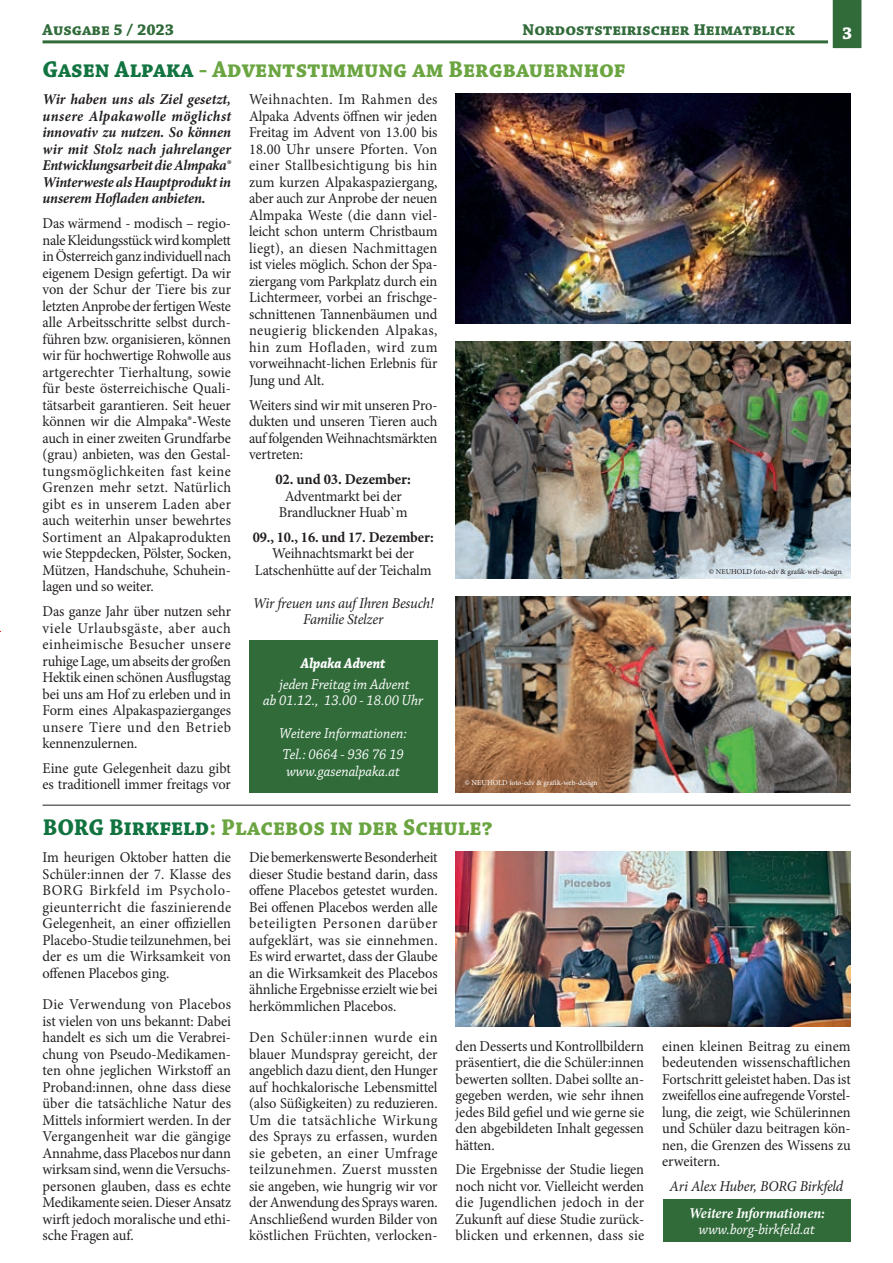
<style>
.page{position:relative;width:893px;height:1263px;background:#fff}
.page>*{position:absolute;margin:0;border:0;box-sizing:border-box;transform-origin:0 0}
.t1{font:700 24px "Chaparral Pro";color:#6ba541;scale:.95 1}
.t2{font:700 18px "Chaparral Pro";color:#fff}
.t3{font:700 16.5px "Chaparral Pro";color:#316b3a}
.t4{font:15px/16.5px "Minion Pro";letter-spacing:-.01em;color:#231f20;text-align:justify;scale:.96 1}
.t5{font:italic 700 15px/16.5px "Minion Pro";letter-spacing:-.015em;color:#231f20;text-align:justify;scale:.96 1}
.t6{font:italic 15px/16.5px "Chaparral Pro";letter-spacing:-.005em;color:#fff;text-align:center;scale:.95 1}
.t7{font:italic 15px/16.5px "Minion Pro";letter-spacing:-.015em;color:#231f20;text-align:center;scale:.96 1}
.t8{font:700 15px "Minion Pro";letter-spacing:-.01em;color:#231f20;scale:.96 1}
.t9{font:italic 700 15px "Minion Pro";letter-spacing:-.005em;color:#fff;scale:.95 1}
.t10{font:15px "Minion Pro Bold Capt";letter-spacing:-.01em;color:#231f20;scale:.96 1}
.t11{font:italic 700 15px "Chaparral Pro";color:#fff;scale:.88 1}
.t12{font:7.5px "Minion Pro";color:#231f20}
.t13{font:7.5px "Minion Pro";color:#fff}
.s1{color:#11733f}
</style>
<div class="page">
<hr style="left:43px;top:40px;width:785px;height:3px;background:#316b3a">
<svg style="left:828px;top:0;width:34px;height:49px;background:#53845b"></svg>
<div style="left:663px;top:1199px;width:187px;height:43px;background:#316b3a"></div>
<div style="left:249px;top:640px;width:188px;height:152px;background:#316b3a"></div>
<img style="left:456px;top:94px;width:395px;height:229px">
<img style="left:456px;top:341px;width:394px;height:237px">
<img style="left:456px;top:596px;width:395px;height:196px">
<hr style="left:43px;top:805px;width:807px;height:1px;background:#231f20">
<img style="left:456px;top:851px;width:395px;height:176px">
<p class="t3" style="left:43px;top:20px;width:133px">Ausgabe 5 / 2023</p>
<p class="t3" style="left:523px;top:20px;width:274px">Nordoststeirischer Heimatblick</p>
<p class="t2" style="left:839px;top:20px;width:14px">33</p>
<h1 class="t1" style="left:43px;top:56px;width:615px"><span class="s1">Gasen Alpaka</span> - Adventstimmung am Bergbauernhof</h1>
<p class="t5" style="left:43px;top:91px;width:198px">Wir haben uns als Ziel gesetzt, unsere Alpakawolle möglichst innovativ zu nutzen. So können wir mit Stolz nach jahrelanger Entwicklungsarbeit die Almpaka® Winterweste als Hauptprodukt in unserem Hofladen anbieten.</p>
<p class="t4" style="left:43px;top:215px;width:198px">Das wärmend - modisch – regio&shy;nale Kleidungsstück wird komplett in Österreich ganz individuell nach eigenem Design gefertigt. Da wir von der Schur der Tiere bis zur letzten Anprobe der fertigen Weste alle Arbeitsschritte selbst durch&shy;führen bzw. organisieren, können wir für hochwertige Rohwolle aus artgerechter Tierhaltung, sowie für beste österreichische Quali&shy;tätsarbeit garantieren. Seit heuer können wir die Almpaka®-Weste auch in einer zweiten Grundfarbe (grau) anbieten, was den Gestal&shy;tungsmöglichkeiten fast keine Grenzen mehr setzt. Natürlich gibt es in unserem Laden aber auch weiterhin unser bewehrtes Sortiment an Alpakaprodukten wie Steppdecken, Pölster, Socken, Mützen, Handschuhe, Schuhein&shy;lagen und so weiter.</p>
<p class="t4" style="left:43px;top:603px;width:198px">Das ganze Jahr über nutzen sehr viele Urlaubsgäste, aber auch einheimische Besucher unsere ruhige Lage, um abseits der großen Hektik einen schönen Ausflugstag bei uns am Hof zu erleben und in Form eines Alpakaspazierganges unsere Tiere und den Betrieb kennenzulernen.</p>
<p class="t4" style="left:43px;top:760px;width:198px">Eine gute Gelegenheit dazu gibt es traditionell immer freitags vor</p>
<p class="t4" style="left:249px;top:91px;width:198px">Weihnachten. Im Rahmen des Alpaka Advents öffnen wir jeden Freitag im Advent von 13.00 bis 18.00 Uhr unsere Pforten. Von einer Stallbesichtigung bis hin zum kurzen Alpakaspaziergang, aber auch zur Anprobe der neuen Almpaka Weste (die dann viel&shy;leicht schon unterm Christbaum liegt), an diesen Nachmittagen ist vieles möglich. Schon der Spa&shy;ziergang vom Parkplatz durch ein Lichtermeer, vorbei an frischge&shy;schnittenen Tannenbäumen und neugierig blickenden Alpakas, hin zum Hofladen, wird zum vorweihnacht-lichen Erlebnis für Jung und Alt.</p>
<p class="t4" style="left:249px;top:397px;width:198px">Weiters sind wir mit unseren Pro&shy;dukten und unseren Tieren auch auf folgenden Weihnachtsmärkten vertreten:</p>
<p class="t10" style="left:275px;top:470px;width:143px">02. und 03. Dezember:</p>
<p class="t4" style="left:279px;top:487px;width:136px;text-align:center">Adventmarkt bei der<br>Brandluckner Huab`m</p>
<p class="t8" style="left:253px;top:526px;width:190px">09., 10., 16. und 17. Dezember:</p>
<p class="t4" style="left:255px;top:545px;width:186px;text-align:center">Weihnachtsmarkt bei der<br>Latschenhütte auf der Teichalm</p>
<p class="t7" style="left:253px;top:595px;width:190px">Wir freuen uns auf Ihren Besuch!<br>Familie Stelzer</p>
<p class="t11" style="left:301px;top:654px;width:98px">Alpaka Advent</p>
<p class="t6" style="left:263px;top:676px;width:170px">jeden Freitag im Advent<br>ab 01.12., 13.00 - 18.00 Uhr</p>
<p class="t6" style="left:280px;top:723px;width:135px;line-height:21px;text-align:left">Weitere Informationen:<br>Tel.: 0664 - 936 76 19</p>
<p class="t6" style="left:286px;top:763px;width:121px">www.gasenalpaka.at</p>
<p class="t13" style="left:465px;top:778px;width:135px">© NEUHOLD foto-edv &amp; grafik-web-design</p>
<h1 class="t1" style="left:43px;top:813px;width:475px"><span class="s1">BORG Birkfeld</span>: Placebos in der Schule?</h1>
<p class="t4" style="left:43px;top:849px;width:198px">Im heurigen Oktober hatten die Schüler:innen der 7. Klasse des BORG Birkfeld im Psycholo&shy;gieunterricht die faszinierende Gelegenheit, an einer offiziellen Placebo-Studie teilzunehmen, bei der es um die Wirksamkeit von offenen Placebos ging.</p>
<p class="t4" style="left:43px;top:996px;width:198px">Die Verwendung von Placebos ist vielen von uns bekannt: Dabei handelt es sich um die Verabrei&shy;chung von Pseudo-Medikamen&shy;ten ohne jeglichen Wirkstoff an Proband:innen, ohne dass diese über die tatsächliche Natur des Mittels informiert werden. In der Vergangenheit war die gängige Annahme, dass Placebos nur dann wirksam sind, wenn die Versuchs&shy;personen glauben, dass es echte Medikamente seien. Dieser Ansatz wirft jedoch moralische und ethi&shy;sche Fragen auf.</p>
<p class="t4" style="left:249px;top:849px;width:198px">Die bemerkenswerte Besonderheit dieser Studie bestand darin, dass offene Placebos getestet wurden.<br>Bei offenen Placebos werden alle beteiligten Personen darüber aufgeklärt, was sie einnehmen.<br>Es wird erwartet, dass der Glaube an die Wirksamkeit des Placebos ähnliche Ergebnisse erzielt wie bei herkömmlichen Placebos.</p>
<p class="t4" style="left:249px;top:1029px;width:198px">Den Schüler:innen wurde ein blauer Mundspray gereicht, der angeblich dazu dient, den Hunger auf hochkalorische Lebensmittel (also Süßigkeiten) zu reduzieren.<br>Um die tatsächliche Wirkung des Sprays zu erfassen, wurden sie gebeten, an einer Umfrage teilzunehmen. Zuerst mussten sie angeben, wie hungrig wir vor der Anwendung des Sprays waren.<br>Anschließend wurden Bilder von köstlichen Früchten, verlocken-</p>
<p class="t4" style="left:456px;top:1038px;width:198px">den Desserts und Kontrollbildern präsentiert, die die Schüler:innen bewerten sollten. Dabei sollte an&shy;gegeben werden, wie sehr ihnen jedes Bild gefiel und wie gerne sie den abgebildeten Inhalt gegessen hätten.</p>
<p class="t4" style="left:456px;top:1161px;width:198px">Die Ergebnisse der Studie liegen noch nicht vor. Vielleicht werden die Jugendlichen jedoch in der Zukunft auf diese Studie zurück&shy;blicken und erkennen, dass sie</p>
<p class="t12" style="left:709px;top:566px;width:135px">© NEUHOLD foto-edv &amp; grafik-web-design</p>
<p class="t4" style="left:662px;top:1038px;width:198px">einen kleinen Beitrag zu einem bedeutenden wissenschaftlichen Fortschritt geleistet haben. Das ist zweifellos eine aufregende Vorstel&shy;lung, die zeigt, wie Schülerinnen und Schüler dazu beitragen kön&shy;nen, die Grenzen des Wissens zu erweitern.</p>
<p class="t7" style="left:670px;top:1178px;width:182px">Ari Alex Huber, BORG Birkfeld</p>
<p class="t9" style="left:689px;top:1202px;width:145px">Weitere Informationen:</p>
<p class="t6" style="left:699px;top:1222px;width:124px">www.borg-birkfeld.at</p>
</div>
